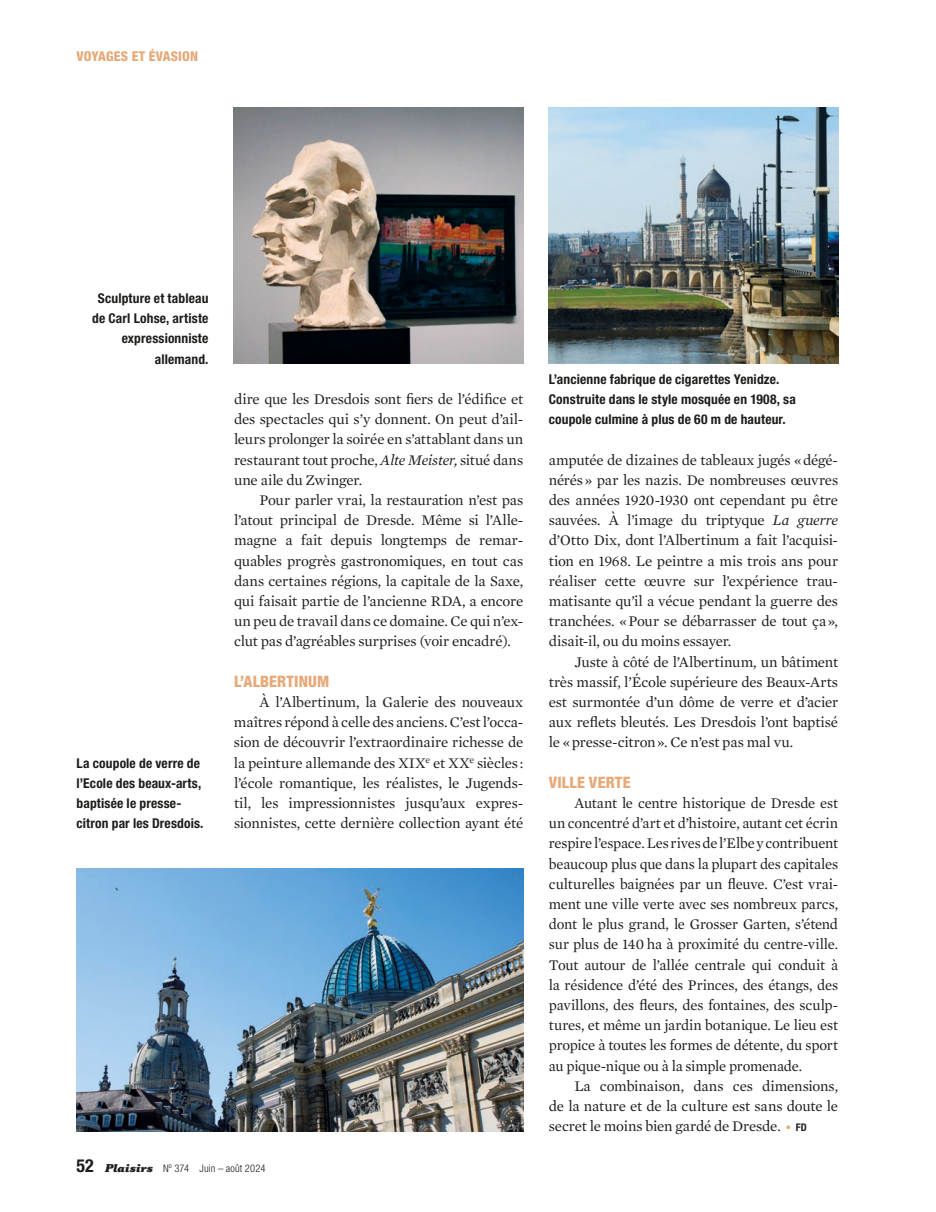
<style>
.page{position:relative;width:936px;height:1212px;background:#fff}
.page>*{position:absolute;margin:0;border:0;box-sizing:border-box;transform-origin:0 0}
.t1{font:800 condensed 15.75px "Helvetica Neue LT Std";letter-spacing:.015em;color:#e7a877}
.t2{font:15px/20.2px "Mercury Text G1";letter-spacing:-.015em;color:#1d1d1b;text-align:justify}
.t3{font:700 condensed 13.5px/20.2px "Helvetica Neue LT Std";letter-spacing:.01em;color:#1d1d1b}
.t4{font:800 condensed 13.5px "Helvetica Neue LT Std";letter-spacing:.01em;color:#e7a877}
.t5{font:300 condensed 10.5px "Helvetica Neue LT Std";letter-spacing:.01em;color:#1d1d1b}
.s1{font-style:italic}
.s2{font-weight:700;font-size:18px}
.s3{font-family:"Cheltenham Std";font-weight:900;font-style:italic;font-stretch:normal;font-size:11.25px}
.s4{font-family:"Helvetica Neue LT Std";font-weight:700;font-stretch:condensed;font-size:10.5px;color:#e7a877}
.s5{font-family:"Helvetica Neue LT Std";font-weight:700;font-stretch:condensed;font-size:10.5px}
</style>
<div class="page">
<img style="left:234px;top:107px;width:289px;height:257px">
<img style="left:549px;top:107px;width:289px;height:257px">
<img style="left:77px;top:868px;width:446px;height:263px">
<p class="t4" style="left:77px;top:47px;width:123px">VOYAGES ET ÉVASION</p>
<p class="t3" style="left:92px;top:288px;width:118px;text-align:right">Sculpture et tableau de Carl Lohse, artiste expressionniste allemand.</p>
<p class="t3" style="left:77px;top:752px;width:128px">La coupole de verre de l’Ecole des beaux-arts, baptisée le presse&shy;citron par les Dresdois.</p>
<p class="t2" style="left:234px;top:388px;width:291px">dire que les Dresdois sont fiers de l’édifice et des spectacles qui s’y donnent. On peut d’ail&shy;leurs prolonger la soirée en s’attablant dans un restaurant tout proche, <span class="s1">Alte Meister,</span> situé dans une aile du Zwinger.</p>
<p class="t2" style="left:234px;top:489px;width:291px;text-indent:26px">Pour parler vrai, la restauration n’est pas l’atout principal de Dresde. Même si l’Alle&shy;magne a fait depuis longtemps de remar&shy;quables progrès gastronomiques, en tout cas dans certaines régions, la capitale de la Saxe, qui faisait partie de l’ancienne RDA, a encore un peu de travail dans ce domaine. Ce qui n’ex&shy;clut pas d’agréables surprises (voir encadré).</p>
<p class="t1" style="left:234px;top:671px;width:97px">L’ALBERTINUM</p>
<p class="t2" style="left:234px;top:691px;width:291px;text-indent:26px">À l’Albertinum, la Galerie des nouveaux maîtres répond à celle des anciens. C’est l’occa&shy;sion de découvrir l’extraordinaire richesse de la peinture allemande des XIX<sup>e</sup> et XX<sup>e</sup> siècles : l’école romantique, les réalistes, le Jugends&shy;til, les impressionnistes jusqu’aux expres&shy;sionnistes, cette dernière collection ayant été</p>
<p class="t5" style="left:77px;top:1162px;width:190px"><span class="s2">52</span> <span class="s3">Plaisirs</span> N<sup>o</sup> 374 Juin – août 2024</p>
<p class="t3" style="left:548px;top:369px;width:249px">L’ancienne fabrique de cigarettes Yenidze.<br>Construite dans le style mosquée en 1908, sa coupole culmine à plus de 60 m de hauteur.</p>
<p class="t2" style="left:548px;top:449px;width:291px">amputée de dizaines de tableaux jugés « dégé&shy;nérés » par les nazis. De nombreuses œuvres des années 1920-1930 ont cependant pu être sauvées. À l’image du triptyque <span class="s1">La guerre </span>d’Otto Dix, dont l’Albertinum a fait l’acquisi&shy;tion en 1968. Le peintre a mis trois ans pour réaliser cette œuvre sur l’expérience trau&shy;matisante qu’il a vécue pendant la guerre des tranchées. « Pour se débarrasser de tout ça », disait-il, ou du moins essayer.</p>
<p class="t2" style="left:548px;top:651px;width:291px;text-indent:26px">Juste à côté de l’Albertinum, un bâtiment très massif, l’École supérieure des Beaux-Arts est surmontée d’un dôme de verre et d’acier aux reflets bleutés. Les Dresdois l’ont baptisé le « presse-citron ». Ce n’est pas mal vu.</p>
<p class="t1" style="left:549px;top:772px;width:83px">VILLE VERTE</p>
<p class="t2" style="left:549px;top:792px;width:291px;text-indent:26px">Autant le centre historique de Dresde est un concentré d’art et d’histoire, autant cet écrin respire l’espace. Les rives de l’Elbe y contribuent beaucoup plus que dans la plupart des capitales culturelles baignées par un fleuve. C’est vrai&shy;ment une ville verte avec ses nombreux parcs, dont le plus grand, le Grosser Garten, s’étend sur plus de 140 ha à proximité du centre-ville.<br>Tout autour de l’allée centrale qui conduit à la résidence d’été des Princes, des étangs, des pavillons, des fleurs, des fontaines, des sculp&shy;tures, et même un jardin botanique. Le lieu est propice à toutes les formes de détente, du sport au pique-nique ou à la simple promenade.</p>
<p class="t2" style="left:549px;top:1075px;width:291px;text-indent:26px">La combinaison, dans ces dimensions, de la nature et de la culture est sans doute le secret le moins bien gardé de Dresde. <span class="s4">•</span> <span class="s5">FD</span></p>
</div>
